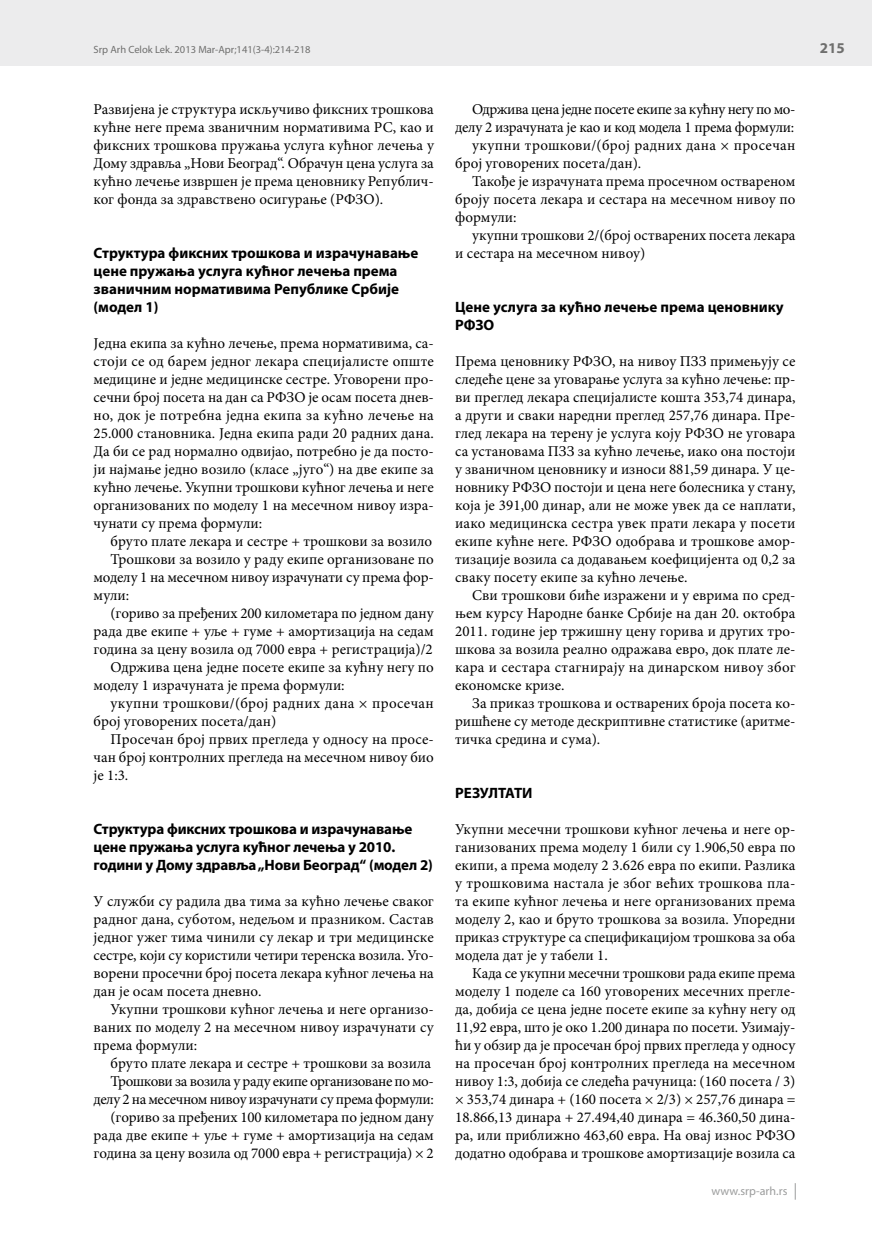
<style>
.page{position:relative;width:872px;height:1234px;background:#fff}
.page>*{position:absolute;margin:0;border:0;box-sizing:border-box;transform-origin:0 0}
.t1{font:15px/18px "Minion Pro";color:#000;text-align:justify}
.t2{font:700 15px/18px "Myriad Pro";color:#000}
.t3{font:15px "Minion Pro";letter-spacing:.02em;color:#000}
.t4{font:15px "Minion Pro";letter-spacing:-.02em;color:#000}
.t5{font:15px "Minion Pro";letter-spacing:-.025em;color:#000}
.t6{font:700 15px "Myriad Pro";color:#6f6f6e}
.t7{font:12px "Myriad Pro";letter-spacing:.005em;color:#9c9d9d}
.t8{font:10.5px "Myriad Pro";color:#6f6f6e}
</style>
<div class="page">
<div style="left:0;top:0;width:872px;height:66px;background:#ececed"></div>
<svg style="left:795px;top:1183px;width:1px;height:16px"></svg>
<p class="t8" style="left:94px;top:44px;width:218px">Srp Arh Celok Lek. 2013 Mar-Apr;141(3-4):214-218</p>
<p class="t6" style="left:820px;top:40px;width:26px">215</p>
<p class="t1" style="left:94px;top:100px;width:342px">Развијена је структура искључиво фиксних трошкова кућне неге према званичним нормативима РС, као и фиксних трошкова пружања услуга кућног лечења у Дому здравља „Нови Београд“. Обрачун цена услуга за кућно лечење извршен је према ценовнику Републич&shy;ког фонда за здравствено осигурање (РФЗО).</p>
<p class="t2" style="left:94px;top:244px;width:326px">Структура фиксних трошкова и израчунавање цене пружања услуга кућног лечења према званичним нормативима Републике Србије (модел 1)</p>
<p class="t1" style="left:93px;top:334px;width:342px">Једна екипа за кућно лечење, према нормативима, са&shy;стоји се од барем једног лекара специјалисте опште медицине и једне медицинске сестре. Уговорени про&shy;сечни број посета на дан са РФЗО је осам посета днев&shy;но, док је потребна једна екипа за кућно лечење на 25.000 становника. Једна екипа ради 20 радних дана.<br>Да би се рад нормално одвијао, потребно је да посто&shy;ји најмање једно возило (класе „југо“) на две екипе за кућно лечење. Укупни трошкови кућног лечења и неге организованих по моделу 1 на месечном нивоу изра&shy;чунати су према формули:</p>
<p class="t1" style="left:110px;top:532px;width:323px">бруто плате лекара и сестре + трошкови за возило</p>
<p class="t1" style="left:110px;top:550px;width:325px">Трошкови за возило у раду екипе организоване по</p>
<p class="t1" style="left:93px;top:568px;width:342px">моделу 1 на месечном нивоу израчунати су према фор-</p>
<p class="t1" style="left:93px;top:586px;width:37px">мули:</p>
<p class="t1" style="left:110px;top:604px;width:325px">(гориво за пређених 200 километара по једном дану</p>
<p class="t1" style="left:93px;top:622px;width:342px">рада две екипе + уље + гуме + амортизација на седам</p>
<p class="t1" style="left:93px;top:640px;width:341px">година за цену возила од 7000 евра + регистрација)/2</p>
<p class="t1" style="left:110px;top:658px;width:325px">Одржива цена једне посете екипе за кућну негу по</p>
<p class="t1" style="left:93px;top:676px;width:253px">моделу 1 израчуната је према формули:</p>
<p class="t3" style="left:111px;top:693px;width:325px">укупни трошкови/(број радних дана × просечан</p>
<p class="t1" style="left:93px;top:712px;width:184px">број уговорених посета/дан)</p>
<p class="t1" style="left:111px;top:730px;width:325px">Просечан број првих прегледа у односу на просе-</p>
<p class="t1" style="left:93px;top:748px;width:342px">чан број контролних прегледа на месечном нивоу био</p>
<p class="t1" style="left:93px;top:766px;width:36px">је 1:3.</p>
<p class="t2" style="left:93px;top:820px;width:341px">Структура фиксних трошкова и израчунавање цене пружања услуга кућног лечења у 2010. години у Дому здравља „Нови Београд“ (модел 2)</p>
<p class="t1" style="left:93px;top:892px;width:342px">У служби су радила два тима за кућно лечење сваког радног дана, суботом, недељом и празником. Састав једног ужег тима чинили су лекар и три медицинске сестре, који су користили четири теренска возила. Уго&shy;ворени просечни број посета лекара кућног лечења на дан је осам посета дневно.</p>
<p class="t1" style="left:93px;top:1000px;width:342px;text-indent:17px">Укупни трошкови кућног лечења и неге организо&shy;ваних по моделу 2 на месечном нивоу израчунати су према формули:</p>
<p class="t1" style="left:93px;top:1054px;width:342px;text-align:right">бруто плате лекара и сестре + трошкови за возила Трошкови за возила у раду екипе организоване по мо&shy;делу 2 на месечном нивоу израчунати су према формули: (гориво за пређених 100 километара по једном дану рада две екипе + уље + гуме + амортизација на седам година за цену возила од 7000 евра + регистрација) × 2</p>
<p class="t5" style="left:472px;top:99px;width:325px">Одржива цена једне посете екипе за кућну негу по мо-</p>
<p class="t4" style="left:455px;top:117px;width:340px">делу 2 израчуната је као и код модела 1 према формули:</p>
<p class="t3" style="left:472px;top:135px;width:325px">укупни трошкови/(број радних дана × просечан</p>
<p class="t1" style="left:455px;top:154px;width:188px">број уговорених посета/дан).</p>
<p class="t1" style="left:472px;top:172px;width:325px">Такође је израчуната према просечном оствареном</p>
<p class="t1" style="left:455px;top:190px;width:342px">броју посета лекара и сестара на месечном нивоу по</p>
<p class="t1" style="left:455px;top:208px;width:63px">формули:</p>
<p class="t1" style="left:472px;top:226px;width:325px">укупни трошкови 2/(број остварених посета лекара</p>
<p class="t1" style="left:455px;top:244px;width:192px">и сестара на месечном нивоу)</p>
<p class="t2" style="left:455px;top:298px;width:330px">Цене услуга за кућно лечење према ценовнику<br>РФЗО</p>
<p class="t1" style="left:455px;top:352px;width:342px">Према ценовнику РФЗО, на нивоу ПЗЗ примењују се следеће цене за уговарање услуга за кућно лечење: пр&shy;ви преглед лекара специјалисте кошта 353,74 динара, а други и сваки наредни преглед 257,76 динара. Пре&shy;глед лекара на терену је услуга коју РФЗО не уговара са установама ПЗЗ за кућно лечење, иако она постоји у званичном ценовнику и износи 881,59 динара. У це&shy;новнику РФЗО постоји и цена неге болесника у стану, која је 391,00 динар, али не може увек да се наплати, иако медицинска сестра увек прати лекара у посети екипе кућне неге. РФЗО одобрава и трошкове амор&shy;тизације возила са додавањем коефицијента од 0,2 за сваку посету екипе за кућно лечење.</p>
<p class="t1" style="left:455px;top:586px;width:342px;text-indent:17px">Сви трошкови биће изражени и у еврима по сред&shy;њем курсу Народне банке Србије на дан 20. октобра 2011. године јер тржишну цену горива и других тро&shy;шкова за возила реално одражава евро, док плате ле&shy;кара и сестара стагнирају на динарском нивоу због економске кризе.</p>
<p class="t1" style="left:455px;top:694px;width:342px;text-indent:17px">За приказ трошкова и остварених броја посета ко&shy;ришћене су методе дескриптивне статистике (аритме&shy;тичка средина и сума).</p>
<p class="t2" style="left:455px;top:784px;width:79px">РЕЗУЛТАТИ</p>
<p class="t1" style="left:455px;top:820px;width:342px">Укупни месечни трошкови кућног лечења и неге ор&shy;ганизованих према моделу 1 били су 1.906,50 евра по екипи, а према моделу 2 3.626 евра по екипи. Разлика у трошковима настала је због већих трошкова пла&shy;та екипе кућног лечења и неге организованих према моделу 2, као и бруто трошкова за возила. Упоредни приказ структуре са спецификацијом трошкова за оба модела дат је у табели 1.</p>
<p class="t1" style="left:455px;top:964px;width:342px;text-indent:17px">Када се укупни месечни трошкови рада екипе према моделу 1 поделе са 160 уговорених месечних прегле&shy;да, добија се цена једне посете екипе за кућну негу од 11,92 евра, што је око 1.200 динара по посети. Узимају&shy;ћи у обзир да је просечан број првих прегледа у односу на просечан број контролних прегледа на месечном нивоу 1:3, добија се следећа рачуница: (160 посета / 3) × 353,74 динара + (160 посета × 2/3) × 257,76 динара = 18.866,13 динара + 27.494,40 динара = 46.360,50 дина&shy;ра, или приближно 463,60 евра. На овај износ РФЗО додатно одобрава и трошкове амортизације возила са</p>
<p class="t7" style="left:711px;top:1184px;width:77px">www.srp-arh.rs</p>
</div>
